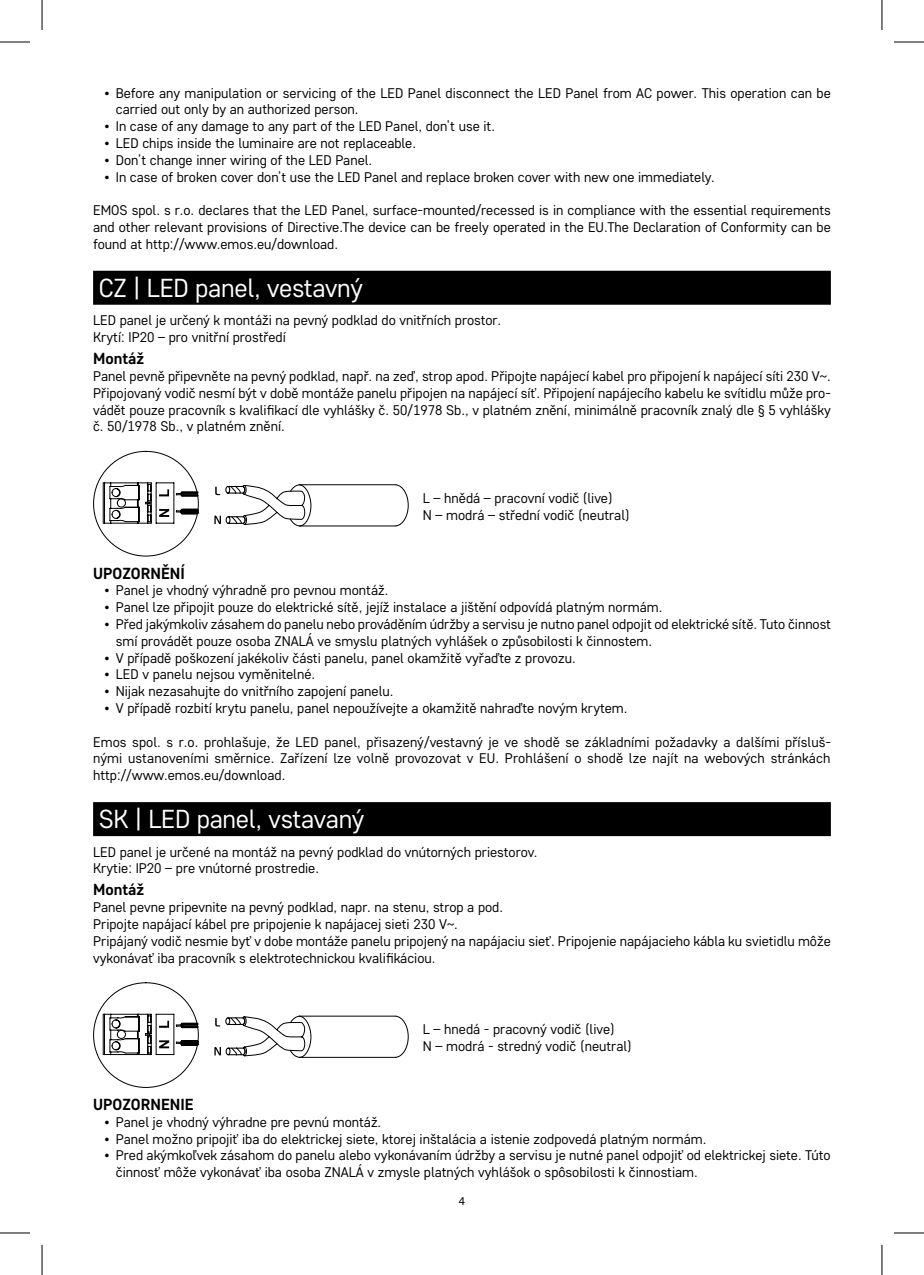
<style>
.page{position:relative;width:924px;height:1275px;background:#fff}
.page>*{position:absolute;margin:0;border:0;box-sizing:border-box;transform-origin:0 0}
.t1{font:26px "Core Sans D35";letter-spacing:-.01em;color:#fff}
.t2{font:700 16px "Core Sans D55";color:#000}
.t3{font:14px/16.8px "Core Sans D35";color:#000}
.t4{font:12px "Myriad Pro";color:#000}
</style>
<div class="page">
<div style="left:93px;top:271px;width:737px;height:34px;background:#000"></div>
<div style="left:93px;top:802px;width:737px;height:34px;background:#000"></div>
<svg style="left:214px;top:484px;width:195px;height:43px"></svg>
<svg style="left:93px;top:450px;width:106px;height:107px"></svg>
<svg style="left:214px;top:1015px;width:195px;height:43px"></svg>
<svg style="left:93px;top:982px;width:106px;height:106px"></svg>
<hr style="left:0;top:42px;width:30px;height:1px;background:#000">
<hr style="left:893px;top:42px;width:30px;height:1px;background:#000">
<hr style="left:0;top:1232px;width:30px;height:1px;background:#000">
<hr style="left:893px;top:1232px;width:30px;height:1px;background:#000">
<hr style="left:42px;top:0;width:1px;height:30px;background:#000">
<hr style="left:42px;top:1245px;width:1px;height:30px;background:#000">
<hr style="left:881px;top:0;width:1px;height:30px;background:#000">
<hr style="left:881px;top:1245px;width:1px;height:30px;background:#000">
<p class="t3" style="left:116px;top:84px;width:716px;text-indent:-11px">• Before any manipulation or servicing of the LED Panel disconnect the LED Panel from AC power. This operation can be carried out only by an authorized person.</p>
<p class="t3" style="left:104px;top:117px;width:392px">• In case of any damage to any part of the LED Panel, don’t use it.</p>
<p class="t3" style="left:104px;top:134px;width:313px">• LED chips inside the luminaire are not replaceable.</p>
<p class="t3" style="left:104px;top:151px;width:269px">• Don’t change inner wiring of the LED Panel.</p>
<p class="t3" style="left:104px;top:168px;width:611px">• In case of broken cover don’t use the LED Panel and replace broken cover with new one immediately.</p>
<p class="t3" style="left:93px;top:201px;width:738px;text-align:justify">EMOS spol. s r.o. declares that the LED Panel, surface-mounted/recessed is in compliance with the essential requirements and other relevant provisions of Directive.The device can be freely operated in the EU.The Declaration of Conformity can be found at http://www.emos.eu/download.</p>
<h1 class="t1" style="left:99px;top:271px;width:265px">CZ | LED panel, vestavný</h1>
<p class="t3" style="left:93px;top:311px;width:409px">LED panel je určený k montáži na pevný podklad do vnitřních prostor.<br>Krytí: IP20 – pro vnitřní prostředí</p>
<p class="t2" style="left:93px;top:348px;width:53px">Montáž</p>
<p class="t3" style="left:93px;top:367px;width:739px;text-align:justify">Panel pevně připevněte na pevný podklad, např. na zeď, strop apod. Připojte napájecí kabel pro připojení k napájecí síti 230 V~.<br>Připojovaný vodič nesmí být v době montáže panelu připojen na napájecí síť. Připojení napájecího kabelu ke svítidlu může pro&shy;vádět pouze pracovník s kvalifikací dle vyhlášky č. 50/1978 Sb., v platném znění, minimálně pracovník znalý dle § 5 vyhlášky č. 50/1978 Sb., v platném znění.</p>
<p class="t3" style="left:422px;top:489px;width:208px">L – hnědá – pracovní vodič (live)<br>N – modrá – střední vodič (neutral)</p>
<p class="t2" style="left:93px;top:562px;width:93px">UPOZORNĚNÍ</p>
<p class="t3" style="left:104px;top:581px;width:285px">• Panel je vhodný výhradně pro pevnou montáž.</p>
<p class="t3" style="left:104px;top:598px;width:559px">• Panel lze připojit pouze do elektrické sítě, jejíž instalace a jištění odpovídá platným normám.</p>
<p class="t3" style="left:116px;top:615px;width:716px;text-indent:-11px">• Před jakýmkoliv zásahem do panelu nebo prováděním údržby a servisu je nutno panel odpojit od elektrické sítě. Tuto činnost smí provádět pouze osoba ZNALÁ ve smyslu platných vyhlášek o způsobilosti k činnostem.</p>
<p class="t3" style="left:104px;top:649px;width:472px">• V případě poškození jakékoliv části panelu, panel okamžitě vyřaďte z provozu.</p>
<p class="t3" style="left:104px;top:665px;width:212px">• LED v panelu nejsou vyměnitelné.</p>
<p class="t3" style="left:104px;top:682px;width:290px">• Nijak nezasahujte do vnitřního zapojení panelu.</p>
<p class="t3" style="left:104px;top:699px;width:524px">• V případě rozbití krytu panelu, panel nepoužívejte a okamžitě nahraďte novým krytem.</p>
<p class="t3" style="left:93px;top:733px;width:739px;text-align:justify">Emos spol. s r.o. prohlašuje, že LED panel, přisazený/vestavný je ve shodě se základními požadavky a dalšími přísluš&shy;nými ustanoveními směrnice. Zařízení lze volně provozovat v EU. Prohlášení o shodě lze najít na webových stránkách http://www.emos.eu/download.</p>
<h1 class="t1" style="left:99px;top:802px;width:267px">SK | LED panel, vstavaný</h1>
<p class="t3" style="left:93px;top:843px;width:446px">LED panel je určené na montáž na pevný podklad do vnútorných priestorov.<br>Krytie: IP20 – pre vnútorné prostredie.</p>
<p class="t2" style="left:93px;top:879px;width:53px">Montáž</p>
<p class="t3" style="left:93px;top:898px;width:739px">Panel pevne pripevnite na pevný podklad, napr. na stenu, strop a pod.<br>Pripojte napájací kábel pre pripojenie k napájacej sieti 230 V~.<br>Pripájaný vodič nesmie byť v dobe montáže panelu pripojený na napájaciu sieť. Pripojenie napájacieho kábla ku svietidlu môže vykonávať iba pracovník s elektrotechnickou kvalifikáciou.</p>
<p class="t3" style="left:422px;top:1020px;width:210px">L – hnedá - pracovný vodič (live)<br>N – modrá - stredný vodič (neutral)</p>
<p class="t2" style="left:93px;top:1094px;width:102px">UPOZORNENIE</p>
<p class="t3" style="left:104px;top:1113px;width:278px">• Panel je vhodný výhradne pre pevnú montáž.</p>
<p class="t3" style="left:104px;top:1129px;width:603px">• Panel možno pripojiť iba do elektrickej siete, ktorej inštalácia a istenie zodpovedá platným normám.</p>
<p class="t3" style="left:116px;top:1146px;width:716px;text-indent:-11px">• Pred akýmkoľvek zásahom do panelu alebo vykonávaním údržby a servisu je nutné panel odpojiť od elektrickej siete. Túto činnosť môže vykonávať iba osoba ZNALÁ v zmysle platných vyhlášok o spôsobilosti k činnostiam.</p>
<p class="t4" style="left:458px;top:1193px;width:8px">4</p>
</div>
